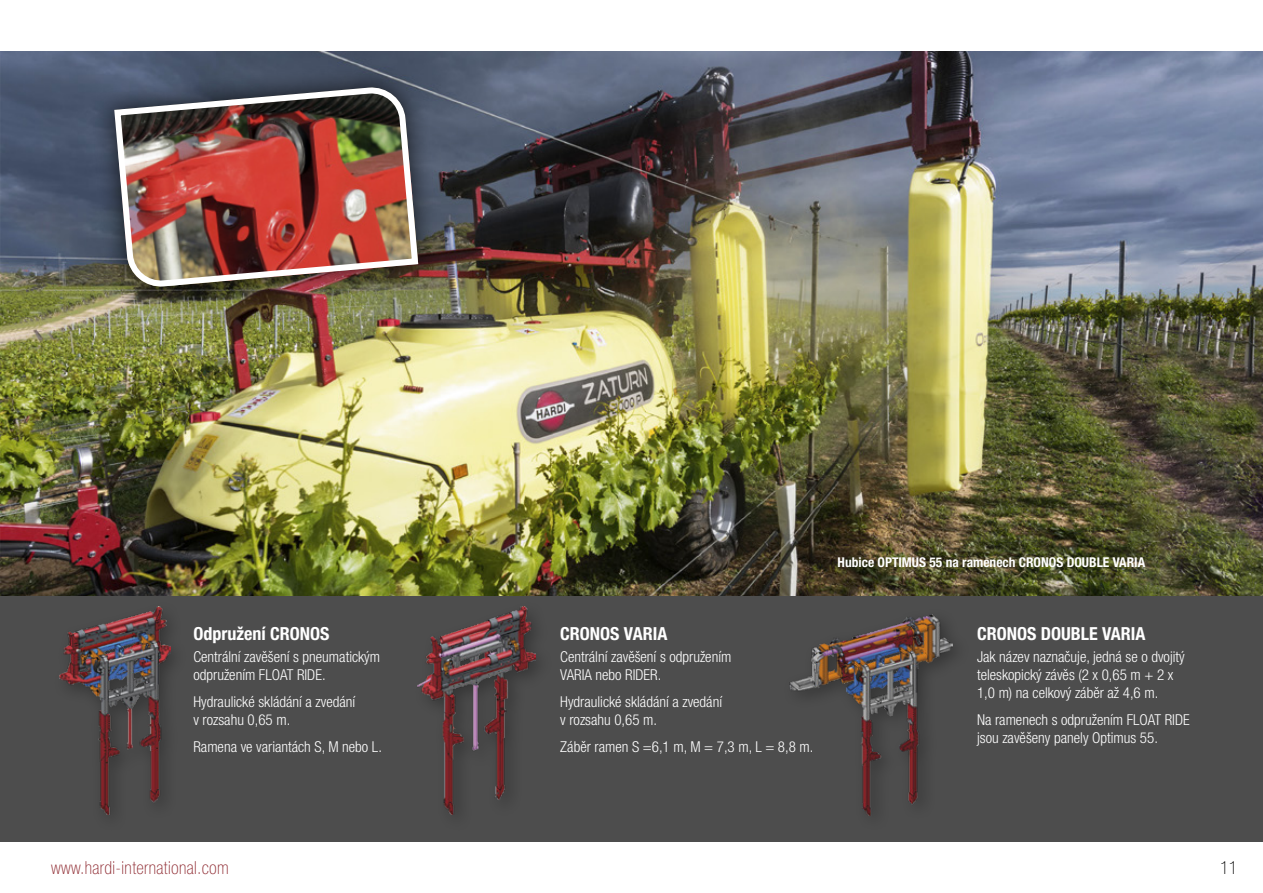
<style>
.page{position:relative;width:1263px;height:893px;background:#fff}
.page>*{position:absolute;margin:0;border:0;box-sizing:border-box;transform-origin:0 0}
.t1{font:700 condensed 18px "Helvetica Neue LT Pro";color:#fff}
.t2{font:100 condensed 18px "Helvetica Neue LT Pro";letter-spacing:.02em;color:#8e2930}
.t3{font:100 condensed 18px "Helvetica Neue LT Pro";color:#000}
.t4{font:300 condensed 15px/18px "Helvetica Neue LT Pro";color:#fff}
.t5{font:700 condensed 13.5px "Helvetica Neue LT Pro";color:#fff}
</style>
<div class="page">
<div style="left:0;top:595px;width:1263px;height:247px;background:#4d4d4d"></div>
<img style="left:0;top:51px;width:1263px;height:544px">
<img style="left:60px;top:607px;width:110px;height:208px">
<img style="left:789px;top:614px;width:164px;height:201px">
<img style="left:418px;top:607px;width:117px;height:208px">
<div style="left:91px;top:64px;width:350px;height:246px;background:#000;opacity:.75"></div>
<img style="left:115px;top:87px;width:303px;height:201px">
<img style="left:111px;top:89px;width:310px;height:196px">
<p class="t1" style="left:193px;top:623px;width:138px">Odpružení CRONOS</p>
<p class="t4" style="left:193px;top:648px;width:188px">Centrální zavěšení s pneumatickým odpružením FLOAT RIDE.</p>
<p class="t4" style="left:193px;top:693px;width:163px">Hydraulické skládání a zvedání v rozsahu 0,65 m.</p>
<p class="t4" style="left:193px;top:738px;width:190px">Ramena ve variantách S, M nebo L.</p>
<p class="t1" style="left:560px;top:623px;width:109px">CRONOS VARIA</p>
<p class="t4" style="left:560px;top:648px;width:173px">Centrální zavěšení s odpružením<br>VARIA nebo RIDER.</p>
<p class="t4" style="left:560px;top:693px;width:163px">Hydraulické skládání a zvedání v rozsahu 0,65 m.</p>
<p class="t4" style="left:560px;top:738px;width:255px">Záběr ramen S =6,1 m, M = 7,3 m, L = 8,8 m.</p>
<p class="t5" style="left:837px;top:554px;width:309px">Hubice OPTIMUS 55 na ramenech CRONOS DOUBLE VARIA</p>
<p class="t1" style="left:977px;top:623px;width:170px">CRONOS DOUBLE VARIA</p>
<p class="t4" style="left:977px;top:648px;width:209px">Jak název naznačuje, jedná se o dvojitý teleskopický závěs (2 x 0,65 m + 2 x<br>1,0 m) na celkový záběr až 4,6 m.</p>
<p class="t4" style="left:977px;top:711px;width:214px">Na ramenech s odpružením FLOAT RIDE jsou zavěšeny panely Optimus 55.</p>
<p class="t2" style="left:51px;top:857px;width:179px">www.hardi-international.com</p>
<p class="t3" style="left:1220px;top:857px;width:19px">11</p>
</div>
